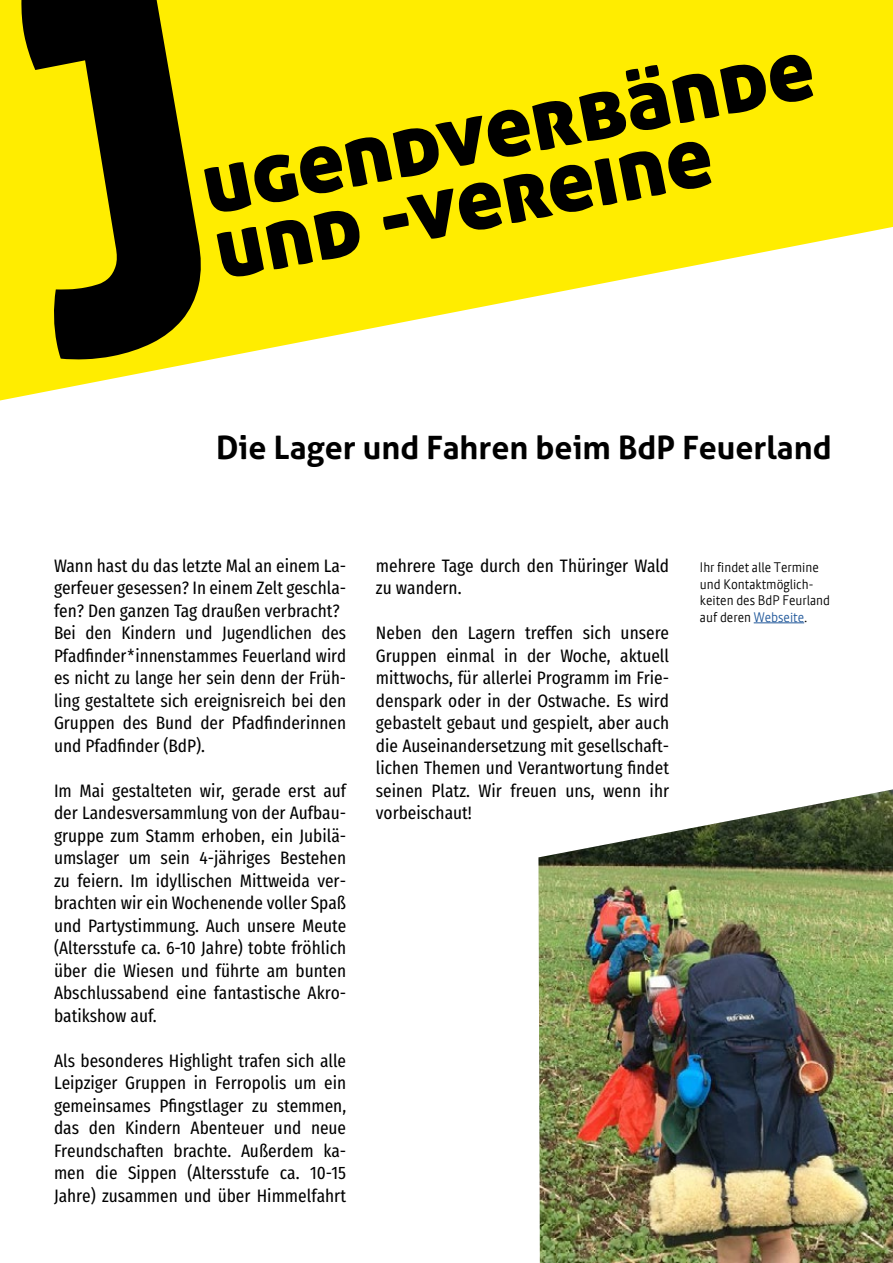
<style>
.page{position:relative;width:893px;height:1263px;background:#fff}
.page>*{position:absolute;margin:0;border:0;box-sizing:border-box;transform-origin:0 0}
.t1{font:87px/66px "Aller Display";color:#000}
.t2{font:700 32.25px "Aller";color:#000}
.t3{font:18px/22.5px "Fira Sans Condensed";color:#000;text-align:justify}
.Randnotiz_links{font:300 13.5px/16.5px "Calmetta";color:#000}
.s1{color:#22599b}
</style>
<div class="page">
<svg style="left:0;top:0;width:893px;height:400px;fill:#ffed00"></svg>
<svg style="left:21px;top:0;width:181px;height:360px;background:#736b00"></svg>
<img style="left:538px;top:789px;width:355px;height:474px">
<hr style="left:754px;top:622px;width:50px;height:1px;background:#22599b">
<p class="t1" style="left:196px;top:151px;width:623px;rotate:-11deg">ugendverbände und -vereine</p>
<p class="t2" style="left:216px;top:428px;width:617px">Die Lager und Fahren beim BdP Feuerland</p>
<p class="t3" style="left:54px;top:552px;width:294px">Wann hast du das letzte Mal an einem La&shy;gerfeuer gesessen? In einem Zelt geschla&shy;fen? Den ganzen Tag draußen verbracht?</p>
<p class="t3" style="left:54px;top:620px;width:294px">Bei den Kindern und Jugendlichen des Pfadfinder*innenstammes Feuerland wird es nicht zu lange her sein denn der Früh&shy;ling gestaltete sich ereignisreich bei den Gruppen des Bund der Pfadfinderinnen und Pfadfinder (BdP).</p>
<p class="t3" style="left:54px;top:777px;width:294px">Im Mai gestalteten wir, gerade erst auf der Landesversammlung von der Aufbau&shy;gruppe zum Stamm erhoben, ein Jubilä&shy;umslager um sein 4-jähriges Bestehen zu feiern. Im idyllischen Mittweida ver&shy;brachten wir ein Wochenende voller Spaß und Partystimmung. Auch unsere Meute (Altersstufe ca. 6-10 Jahre) tobte fröhlich über die Wiesen und führte am bunten Abschlussabend eine fantastische Akro&shy;batikshow auf.</p>
<p class="t3" style="left:54px;top:1047px;width:294px">Als besonderes Highlight trafen sich alle Leipziger Gruppen in Ferropolis um ein gemeinsames Pfingstlager zu stemmen, das den Kindern Abenteuer und neue Freundschaften brachte. Außerdem ka&shy;men die Sippen (Altersstufe ca. 10-15<br>Jahre) zusammen und über Himmelfahrt</p>
<p class="t3" style="left:376px;top:552px;width:295px">mehrere Tage durch den Thüringer Wald zu wandern.</p>
<p class="t3" style="left:376px;top:620px;width:295px">Neben den Lagern treffen sich unsere Gruppen einmal in der Woche, aktuell mittwochs, für allerlei Programm im Frie&shy;denspark oder in der Ostwache. Es wird gebastelt gebaut und gespielt, aber auch die Auseinandersetzung mit gesellschaft&shy;lichen Themen und Verantwortung findet seinen Platz. Wir freuen uns, wenn ihr vorbeischaut!</p>
<p class="Randnotiz_links" style="left:700px;top:559px;width:132px">Ihr findet alle Termine und Kontaktmöglich&shy;keiten des BdP Feurland auf deren <span class="s1">Webseite</span>.</p>
</div>
